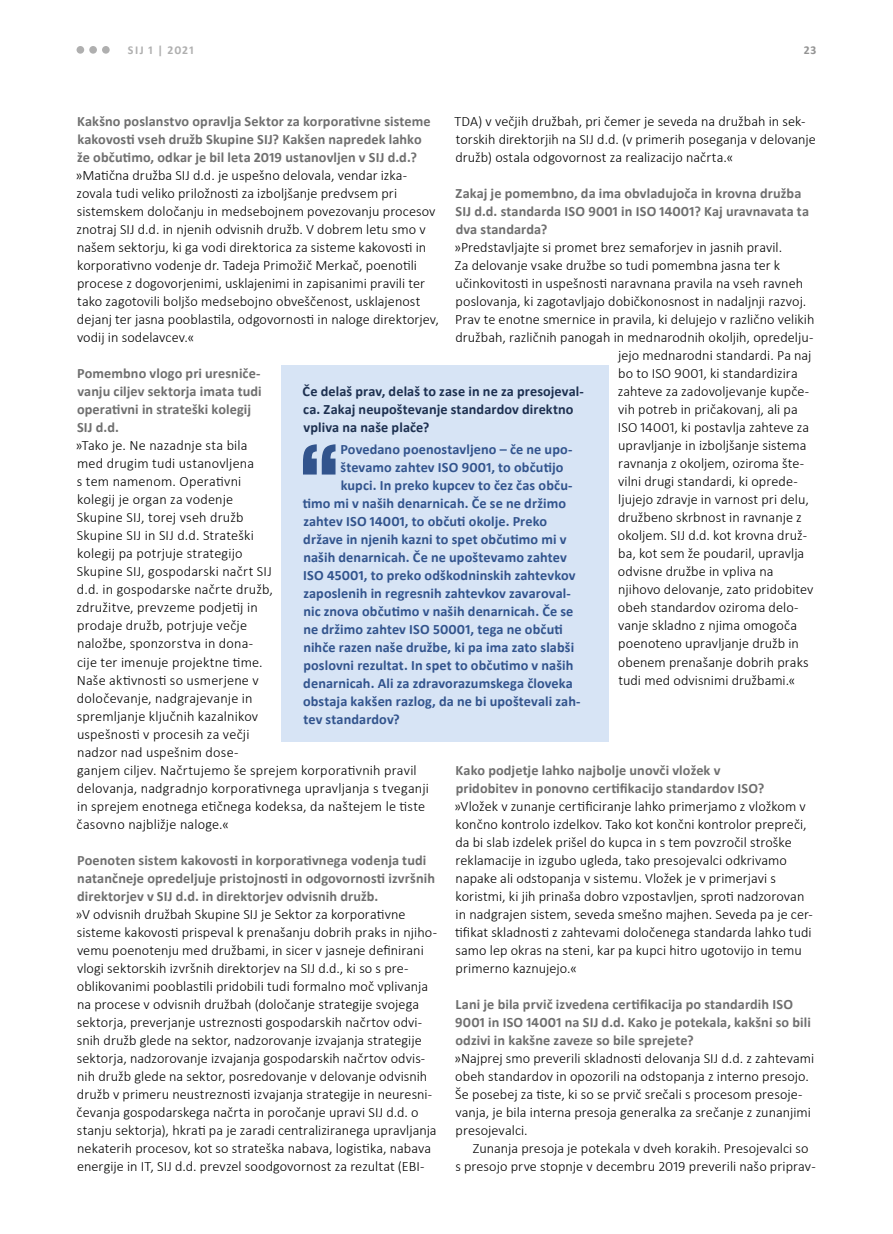
<style>
.page{position:relative;width:893px;height:1234px;background:#fff}
.page>*{position:absolute;margin:0;border:0;box-sizing:border-box;transform-origin:0 0}
.NO_text{font:300 14.25px/18px "Calibri";letter-spacing:.005em;color:#000}
.q{font:700 14.25px/18px "Calibri";letter-spacing:.01em;color:#6f6f6f}
.NO_text-2{font:700 14.25px "Calibri";letter-spacing:.005em;color:#32548d}
.INDT_text{font:300 14.25px/18px "Calibri";letter-spacing:.005em;color:#000}
.q-2{font:700 14.25px/18px "Calibri";letter-spacing:.01em;color:#1d3050}
.t1{font:700 12px "Calibri";letter-spacing:.095em;color:#afafaf}
.t2{font:700 12px "Calibri";color:#939393}
</style>
<div class="page">
<div style="left:282px;top:365px;width:327px;height:377px;background:#d7e4f5"></div>
<svg style="left:303px;top:444px;width:32px;height:30px"></svg>
<svg style="left:77px;top:46px;width:33px;height:8px"></svg>
<p class="t1" style="left:128px;top:41px;width:67px">SIJ 1 | 2021</p>
<p class="t2" style="left:804px;top:41px;width:14px">23</p>
<p class="NO_text" style="left:454px;top:112px;width:363px">TDA) v večjih družbah, pri čemer je seveda na družbah in sek&shy;torskih direktorjih na SIJ d.d. (v primerih poseganja v delovanje družb) ostala odgovornost za realizacijo načrta.«</p>
<p class="q" style="left:456px;top:184px;width:355px">Zakaj je pomembno, da ima obvladujoča in krovna družba<br>SIJ d.d. standarda ISO 9001 in ISO 14001? Kaj uravnavata ta dva standarda?</p>
<p class="NO_text" style="left:454px;top:238px;width:330px">»Predstavljajte si promet brez semaforjev in jasnih pravil.</p>
<p class="NO_text" style="left:455px;top:256px;width:327px">Za delovanje vsake družbe so tudi pomembna jasna ter k</p>
<p class="NO_text" style="left:455px;top:274px;width:349px">učinkovitosti in uspešnosti naravnana pravila na vseh ravneh</p>
<p class="NO_text" style="left:456px;top:292px;width:352px">poslovanja, ki zagotavljajo dobičkonosnost in nadaljnji razvoj.</p>
<p class="NO_text" style="left:455px;top:310px;width:361px">Prav te enotne smernice in pravila, ki delujejo v različno velikih</p>
<p class="NO_text" style="left:455px;top:328px;width:359px">družbah, različnih panogah in mednarodnih okoljih, opredelju-</p>
<p class="NO_text" style="left:618px;top:346px;width:195px">jejo mednarodni standardi. Pa naj</p>
<p class="NO_text" style="left:618px;top:364px;width:181px">bo to ISO 9001, ki standardizira</p>
<p class="NO_text" style="left:618px;top:382px;width:193px">zahteve za zadovoljevanje kupče-</p>
<p class="NO_text" style="left:618px;top:400px;width:181px">vih potreb in pričakovanj, ali pa</p>
<p class="NO_text" style="left:618px;top:418px;width:193px">ISO 14001, ki postavlja zahteve za</p>
<p class="NO_text" style="left:618px;top:436px;width:190px">upravljanje in izboljšanje sistema</p>
<p class="NO_text" style="left:618px;top:454px;width:187px">ravnanja z okoljem, oziroma šte-</p>
<p class="NO_text" style="left:618px;top:472px;width:181px">vilni drugi standardi, ki oprede-</p>
<p class="NO_text" style="left:618px;top:490px;width:192px">ljujejo zdravje in varnost pri delu,</p>
<p class="NO_text" style="left:618px;top:508px;width:185px">družbeno skrbnost in ravnanje z</p>
<p class="NO_text" style="left:618px;top:526px;width:191px">okoljem. SIJ d.d. kot krovna druž-</p>
<p class="NO_text" style="left:618px;top:544px;width:188px">ba, kot sem že poudaril, upravlja</p>
<p class="NO_text" style="left:618px;top:562px;width:157px">odvisne družbe in vpliva na</p>
<p class="NO_text" style="left:618px;top:580px;width:197px">njihovo delovanje, zato pridobitev</p>
<p class="NO_text" style="left:618px;top:598px;width:182px">obeh standardov oziroma delo-</p>
<p class="NO_text" style="left:618px;top:616px;width:180px">vanje skladno z njima omogoča</p>
<p class="NO_text" style="left:618px;top:634px;width:182px">poenoteno upravljanje družb in</p>
<p class="NO_text" style="left:618px;top:652px;width:192px">obenem prenašanje dobrih praks</p>
<p class="NO_text" style="left:618px;top:670px;width:179px">tudi med odvisnimi družbami.«</p>
<p class="q" style="left:77px;top:112px;width:355px">Kakšno poslanstvo opravlja Sektor za korporativne sisteme kakovosti vseh družb Skupine SIJ? Kakšen napredek lahko že občutimo, odkar je bil leta 2019 ustanovljen v SIJ d.d.?</p>
<p class="NO_text" style="left:76px;top:166px;width:365px">»Matična družba SIJ d.d. je uspešno delovala, vendar izka&shy;zovala tudi veliko priložnosti za izboljšanje predvsem pri sistemskem določanju in medsebojnem povezovanju procesov znotraj SIJ d.d. in njenih odvisnih družb. V dobrem letu smo v našem sektorju, ki ga vodi direktorica za sisteme kakovosti in korporativno vodenje dr. Tadeja Primožič Merkač, poenotili procese z dogovorjenimi, usklajenimi in zapisanimi pravili ter tako zagotovili boljšo medsebojno obveščenost, usklajenost dejanj ter jasna pooblastila, odgovornosti in naloge direktorjev, vodij in sodelavcev.«</p>
<p class="q" style="left:77px;top:364px;width:186px">Pomembno vlogo pri uresniče&shy;vanju ciljev sektorja imata tudi operativni in strateški kolegij<br>SIJ d.d.</p>
<p class="NO_text" style="left:76px;top:436px;width:355px">»Tako je. Ne nazadnje sta bila<br>med drugim tudi ustanovljena<br>s tem namenom. Operativni<br>kolegij je organ za vodenje<br>Skupine SIJ, torej vseh družb<br>Skupine SIJ in SIJ d.d. Strateški<br>kolegij pa potrjuje strategijo<br>Skupine SIJ, gospodarski načrt SIJ<br>d.d. in gospodarske načrte družb,<br>združitve, prevzeme podjetij in<br>prodaje družb, potrjuje večje<br>naložbe, sponzorstva in dona-<br>cije ter imenuje projektne time.<br>Naše aktivnosti so usmerjene v<br>določevanje, nadgrajevanje in<br>spremljanje ključnih kazalnikov<br>uspešnosti v procesih za večji<br>nadzor nad uspešnim dose-<br>ganjem ciljev. Načrtujemo še sprejem korporativnih pravil delovanja, nadgradnjo korporativnega upravljanja s tveganji in sprejem enotnega etičnega kodeksa, da naštejem le tiste časovno najbližje naloge.«</p>
<p class="q" style="left:77px;top:850px;width:359px">Poenoten sistem kakovosti in korporativnega vodenja tudi natančneje opredeljuje pristojnosti in odgovornosti izvršnih direktorjev v SIJ d.d. in direktorjev odvisnih družb.</p>
<p class="NO_text" style="left:76px;top:904px;width:363px">»V odvisnih družbah Skupine SIJ je Sektor za korporativne sisteme kakovosti prispeval k prenašanju dobrih praks in njiho&shy;vemu poenotenju med družbami, in sicer v jasneje definirani vlogi sektorskih izvršnih direktorjev na SIJ d.d., ki so s pre&shy;oblikovanimi pooblastili pridobili tudi formalno moč vplivanja na procese v odvisnih družbah (določanje strategije svojega sektorja, preverjanje ustreznosti gospodarskih načrtov odvi&shy;snih družb glede na sektor, nadzorovanje izvajanja strategije sektorja, nadzorovanje izvajanja gospodarskih načrtov odvis&shy;nih družb glede na sektor, posredovanje v delovanje odvisnih družb v primeru neustreznosti izvajanja strategije in neuresni&shy;čevanja gospodarskega načrta in poročanje upravi SIJ d.d. o stanju sektorja), hkrati pa je zaradi centraliziranega upravljanja nekaterih procesov, kot so strateška nabava, logistika, nabava energije in IT, SIJ d.d. prevzel soodgovornost za rezultat (EBI-</p>
<p class="q-2" style="left:303px;top:381px;width:283px">Če delaš prav, delaš to zase in ne za presojeval&shy;ca. Zakaj neupoštevanje standardov direktno vpliva na naše plače?</p>
<p class="NO_text-2" style="left:340px;top:439px;width:234px">Povedano poenostavljeno – če ne upo-</p>
<p class="NO_text-2" style="left:340px;top:457px;width:225px">števamo zahtev ISO 9001, to občutijo</p>
<p class="NO_text-2" style="left:341px;top:475px;width:233px">kupci. In preko kupcev to čez čas obču-</p>
<p class="NO_text-2" style="left:303px;top:493px;width:265px">timo mi v naših denarnicah. Če se ne držimo</p>
<p class="NO_text-2" style="left:303px;top:511px;width:245px">zahtev ISO 14001, to občuti okolje. Preko</p>
<p class="NO_text-2" style="left:303px;top:529px;width:265px">države in njenih kazni to spet občutimo mi v</p>
<p class="NO_text-2" style="left:303px;top:547px;width:265px">naših denarnicah. Če ne upoštevamo zahtev</p>
<p class="NO_text-2" style="left:303px;top:565px;width:274px">ISO 45001, to preko odškodninskih zahtevkov</p>
<p class="NO_text-2" style="left:303px;top:583px;width:269px">zaposlenih in regresnih zahtevkov zavaroval-</p>
<p class="NO_text-2" style="left:303px;top:601px;width:272px">nic znova občutimo v naših denarnicah. Če se</p>
<p class="NO_text-2" style="left:303px;top:619px;width:261px">ne držimo zahtev ISO 50001, tega ne občuti</p>
<p class="NO_text-2" style="left:303px;top:637px;width:272px">nihče razen naše družbe, ki pa ima zato slabši</p>
<p class="NO_text-2" style="left:303px;top:655px;width:272px">poslovni rezultat. In spet to občutimo v naših</p>
<p class="NO_text-2" style="left:303px;top:673px;width:271px">denarnicah. Ali za zdravorazumskega človeka</p>
<p class="NO_text-2" style="left:303px;top:691px;width:279px">obstaja kakšen razlog, da ne bi upoštevali zah-</p>
<p class="NO_text-2" style="left:303px;top:709px;width:98px">tev standardov?</p>
<p class="q" style="left:456px;top:760px;width:310px">Kako podjetje lahko najbolje unovči vložek v pridobitev in ponovno certifikacijo standardov ISO?</p>
<p class="NO_text" style="left:454px;top:796px;width:360px">»Vložek v zunanje certificiranje lahko primerjamo z vložkom v končno kontrolo izdelkov. Tako kot končni kontrolor prepreči, da bi slab izdelek prišel do kupca in s tem povzročil stroške reklamacije in izgubo ugleda, tako presojevalci odkrivamo napake ali odstopanja v sistemu. Vložek je v primerjavi s koristmi, ki jih prinaša dobro vzpostavljen, sproti nadzorovan in nadgrajen sistem, seveda smešno majhen. Seveda pa je cer&shy;tifikat skladnosti z zahtevami določenega standarda lahko tudi samo lep okras na steni, kar pa kupci hitro ugotovijo in temu primerno kaznujejo.«</p>
<p class="q" style="left:455px;top:994px;width:357px">Lani je bila prvič izvedena certifikacija po standardih ISO<br>9001 in ISO 14001 na SIJ d.d. Kako je potekala, kakšni so bili odzivi in kakšne zaveze so bile sprejete?</p>
<p class="NO_text" style="left:454px;top:1048px;width:362px">»Najprej smo preverili skladnosti delovanja SIJ d.d. z zahtevami obeh standardov in opozorili na odstopanja z interno presojo.<br>Še posebej za tiste, ki so se prvič srečali s procesom presoje&shy;vanja, je bila interna presoja generalka za srečanje z zunanjimi presojevalci.</p>
<p class="INDT_text" style="left:455px;top:1138px;width:362px;text-indent:18px">Zunanja presoja je potekala v dveh korakih. Presojevalci so s presojo prve stopnje v decembru 2019 preverili našo priprav-</p>
</div>
